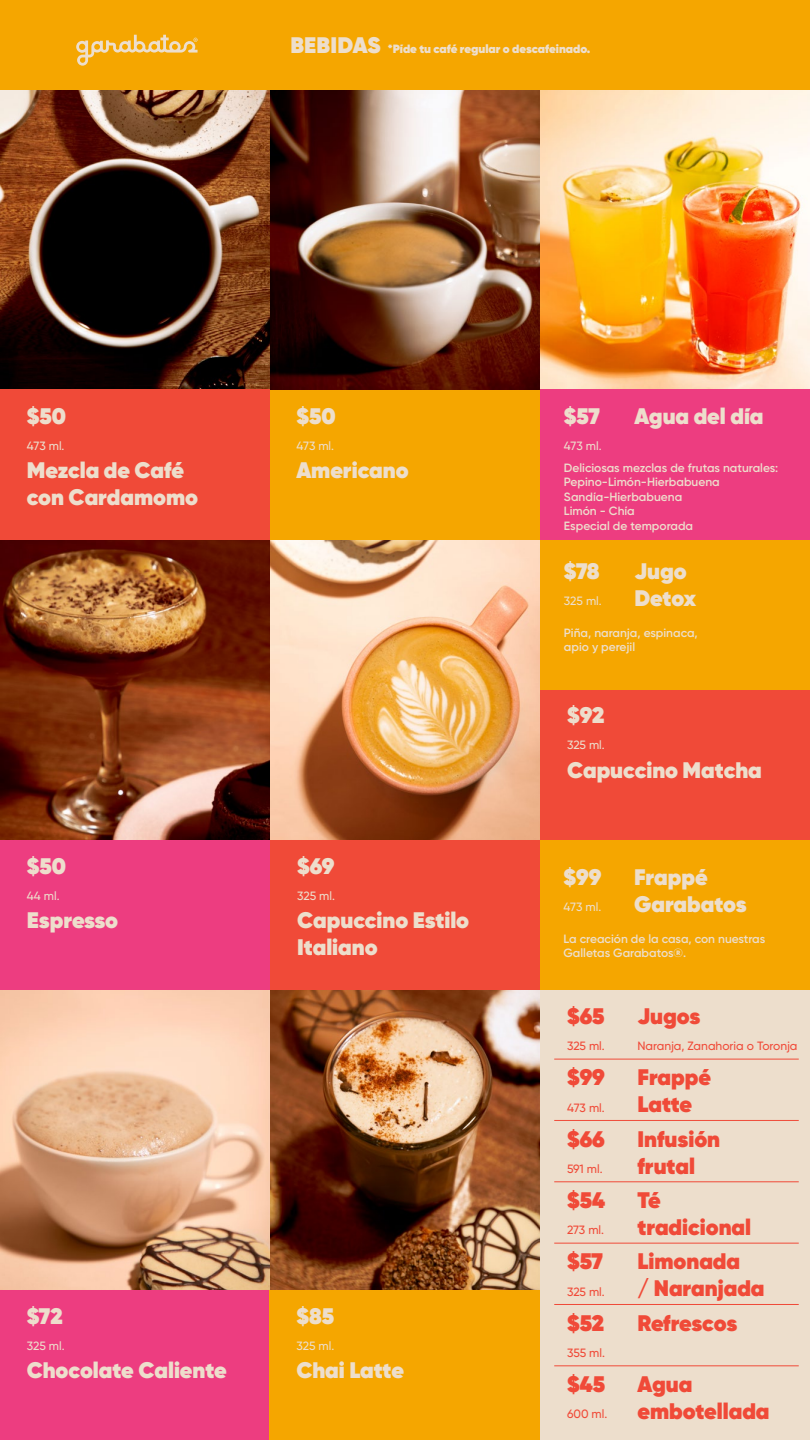
<style>
.page{position:relative;width:810px;height:1440px;background:#fff}
.page>*{position:absolute;margin:0;border:0;box-sizing:border-box;transform-origin:0 0}
.t1{font:800 22.5px/27px "Gilroy";color:#eddecc}
.t2{font:800 22.5px/27px "Gilroy";color:#f04a38}
.t3{font:600 12px/14.4px "Gilroy";color:#eddecc}
.t4{font:500 12px "Gilroy";color:#f04a38}
.t5{font:500 12px "Gilroy";color:#eddecc}
.t6{font:800 12px "Gilroy";color:#eddecc}
.s1{font-size:22.5px}
</style>
<div class="page">
<div style="left:0;top:0;width:810px;height:90px;background:#f5a600"></div>
<svg style="left:76px;top:35px;width:122px;height:31px"></svg>
<img style="left:0;top:90px;width:810px;height:300px">
<img style="left:0;top:540px;width:540px;height:300px">
<img style="left:0;top:990px;width:540px;height:300px">
<div style="left:0;top:390px;width:270px;height:150px;background:#f04a38"></div>
<div style="left:0;top:840px;width:270px;height:150px;background:#ed3d80"></div>
<div style="left:0;top:1290px;width:270px;height:150px;background:#ed3d80"></div>
<div style="left:270px;top:840px;width:270px;height:150px;background:#f04a38"></div>
<div style="left:540px;top:390px;width:270px;height:150px;background:#ed3d80"></div>
<div style="left:270px;top:390px;width:270px;height:150px;background:#f5a600"></div>
<div style="left:270px;top:1290px;width:270px;height:150px;background:#f5a600"></div>
<div style="left:540px;top:540px;width:270px;height:900px;background:#eddecc"></div>
<div style="left:540px;top:540px;width:270px;height:150px;background:#f5a600"></div>
<div style="left:540px;top:690px;width:270px;height:150px;background:#f04a38"></div>
<div style="left:540px;top:840px;width:270px;height:150px;background:#f5a600"></div>
<hr style="left:554px;top:1059px;width:245px;height:1px;background:#f04a38">
<hr style="left:554px;top:1120px;width:245px;height:1px;background:#f04a38">
<hr style="left:554px;top:1181px;width:245px;height:1px;background:#f04a38">
<hr style="left:554px;top:1243px;width:245px;height:1px;background:#f04a38">
<hr style="left:554px;top:1304px;width:245px;height:1px;background:#f04a38">
<hr style="left:554px;top:1365px;width:245px;height:1px;background:#f04a38">
<p class="t6" style="left:290px;top:41px;width:302px"><span class="s1">BEBIDAS</span> *Píde tu café regular o descafeinado.</p>
<h1 class="t1" style="left:27px;top:403px;width:41px">$50</h1>
<p class="t5" style="left:27px;top:439px;width:39px">473 ml.</p>
<h1 class="t1" style="left:27px;top:457px;width:173px">Mezcla de Café con Cardamomo</h1>
<h1 class="t1" style="left:296px;top:403px;width:41px">$50</h1>
<p class="t5" style="left:296px;top:439px;width:39px">473 ml.</p>
<h1 class="t1" style="left:296px;top:457px;width:114px">Americano</h1>
<h1 class="t1" style="left:27px;top:853px;width:41px">$50</h1>
<p class="t5" style="left:27px;top:889px;width:34px">44 ml.</p>
<h1 class="t1" style="left:27px;top:907px;width:93px">Espresso</h1>
<h1 class="t1" style="left:297px;top:853px;width:39px">$69</h1>
<p class="t5" style="left:297px;top:889px;width:39px">325 ml.</p>
<h1 class="t1" style="left:297px;top:907px;width:174px">Capuccino Estilo<br>Italiano</h1>
<h1 class="t1" style="left:27px;top:1303px;width:38px">$72</h1>
<p class="t5" style="left:27px;top:1339px;width:39px">325 ml.</p>
<h1 class="t1" style="left:27px;top:1357px;width:202px">Chocolate Caliente</h1>
<h1 class="t1" style="left:296px;top:1303px;width:39px">$85</h1>
<p class="t5" style="left:296px;top:1339px;width:39px">325 ml.</p>
<h1 class="t1" style="left:296px;top:1357px;width:109px">Chai Latte</h1>
<h1 class="t1" style="left:564px;top:403px;width:37px">$57</h1>
<h1 class="t1" style="left:634px;top:403px;width:131px">Agua del día</h1>
<p class="t5" style="left:564px;top:439px;width:39px">473 ml.</p>
<p class="t3" style="left:564px;top:460px;width:216px">Deliciosas mezclas de frutas naturales:<br>Pepino-Limón-Hierbabuena<br>Sandía-Hierbabuena<br>Limón - Chía<br>Especial de temporada</p>
<h1 class="t1" style="left:634px;top:557px;width:63px">Jugo<br>Detox</h1>
<h1 class="t1" style="left:564px;top:557px;width:37px">$78</h1>
<p class="t5" style="left:564px;top:594px;width:39px">325 ml.</p>
<p class="t3" style="left:564px;top:625px;width:135px">Piña, naranja, espinaca, apio y perejil</p>
<h1 class="t1" style="left:567px;top:702px;width:39px">$92</h1>
<p class="t5" style="left:567px;top:738px;width:39px">325 ml.</p>
<h1 class="t1" style="left:567px;top:757px;width:196px">Capuccino Matcha</h1>
<h1 class="t1" style="left:564px;top:864px;width:39px">$99</h1>
<p class="t5" style="left:564px;top:900px;width:39px">473 ml.</p>
<p class="t3" style="left:564px;top:931px;width:203px">La creación de la casa, con nuestras<br>Galletas Garabatos®.</p>
<h1 class="t1" style="left:634px;top:864px;width:114px">Frappé<br>Garabatos</h1>
<h1 class="t2" style="left:567px;top:1002px;width:39px">$65</h1>
<p class="t4" style="left:567px;top:1039px;width:39px">325 ml.</p>
<h1 class="t2" style="left:567px;top:1064px;width:39px">$99</h1>
<p class="t4" style="left:567px;top:1100px;width:39px">473 ml.</p>
<h1 class="t2" style="left:567px;top:1125px;width:39px">$66</h1>
<p class="t4" style="left:567px;top:1161px;width:37px">591 ml.</p>
<h1 class="t2" style="left:567px;top:1187px;width:40px">$54</h1>
<p class="t4" style="left:567px;top:1223px;width:39px">273 ml.</p>
<h1 class="t2" style="left:638px;top:1002px;width:64px">Jugos</h1>
<p class="t4" style="left:638px;top:1039px;width:162px">Naranja, Zanahoria o Toronja</p>
<h1 class="t2" style="left:638px;top:1064px;width:75px">Frappé<br>Latte</h1>
<h1 class="t2" style="left:638px;top:1125px;width:84px">Infusión frutal</h1>
<h1 class="t2" style="left:638px;top:1187px;width:115px">Té tradicional</h1>
<h1 class="t2" style="left:567px;top:1248px;width:37px">$57</h1>
<p class="t4" style="left:567px;top:1284px;width:39px">325 ml.</p>
<h1 class="t2" style="left:567px;top:1309px;width:39px">$52</h1>
<h1 class="t2" style="left:638px;top:1309px;width:101px">Refrescos</h1>
<p class="t4" style="left:567px;top:1345px;width:40px">355 ml.</p>
<h1 class="t2" style="left:638px;top:1371px;width:134px">Agua embotellada</h1>
<h1 class="t2" style="left:638px;top:1248px;width:129px">Limonada<br>/ Naranjada</h1>
<h1 class="t2" style="left:567px;top:1371px;width:40px">$45</h1>
<p class="t4" style="left:567px;top:1407px;width:42px">600 ml.</p>
</div>
